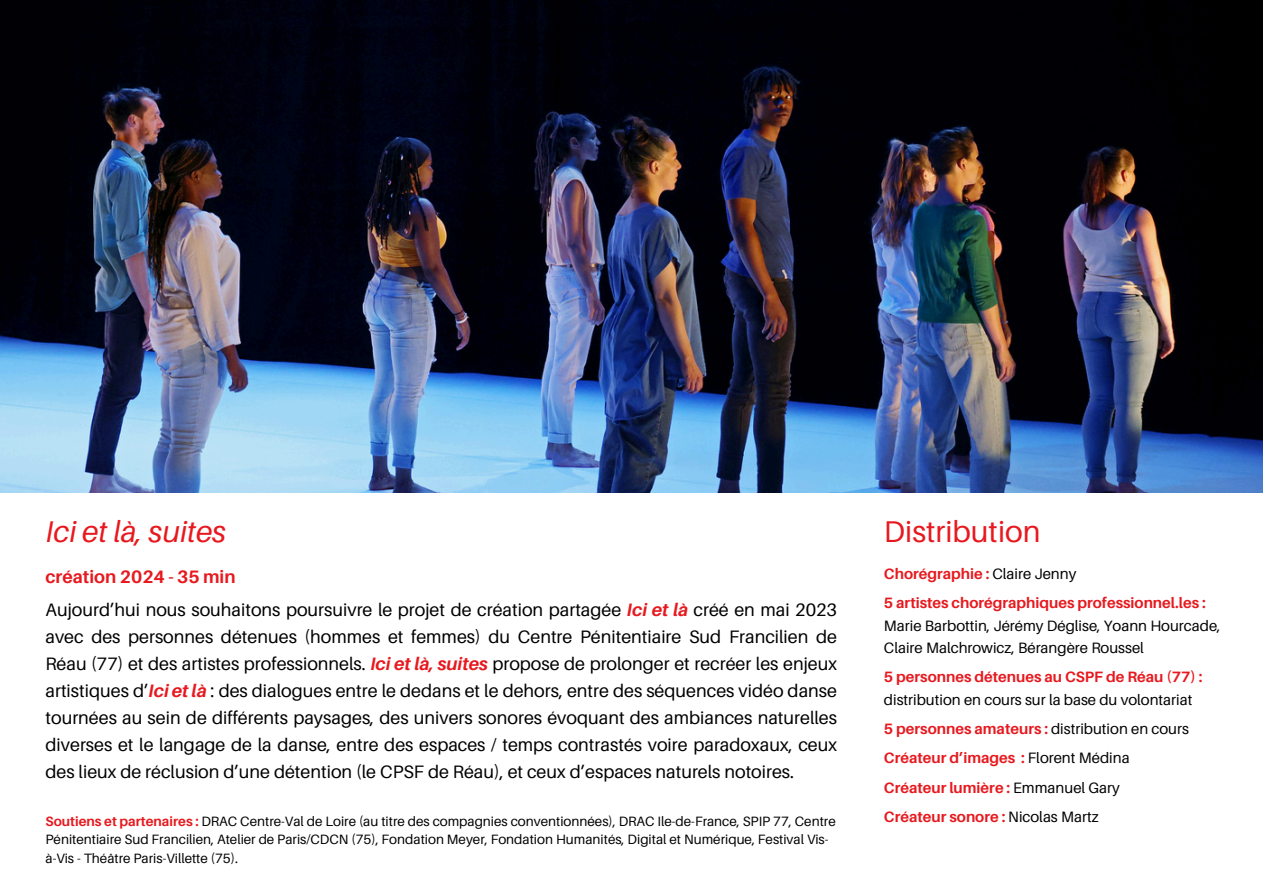
<style>
.page{position:relative;width:1263px;height:894px;background:#fff}
.page>*{position:absolute;margin:0;border:0;box-sizing:border-box;transform-origin:0 0}
.t1{font:italic 30px "Aileron";color:#e7191f}
.t2{font:30px "Aileron";color:#e7191f}
.t3{font:18px/27px "Aileron";color:#000;text-align:justify}
.t4{font:700 18px "Aileron";color:#e7191f}
.t5{font:700 15px "Aileron";color:#e7191f}
.t6{font:15px/22.5px "Aileron";color:#000}
.t7{font:13.5px/18px "Aileron";color:#000}
.s1{font-weight:400;color:#000}
.s2{font-weight:700;color:#e7191f}
.s3{font-weight:700;font-style:italic;color:#e7191f}
</style>
<div class="page">
<img style="left:0;top:0;width:1263px;height:492px">
<h1 class="t1" style="left:46px;top:512px;width:182px">Ici et là, suites</h1>
<p class="t2" style="left:884px;top:512px;width:158px">Distribution</p>
<h3 class="t4" style="left:46px;top:565px;width:192px">création 2024 - 35 min</h3>
<p class="t5" style="left:884px;top:564px;width:194px">Chorégraphie : <span class="s1">Claire Jenny</span></p>
<p class="t5" style="left:884px;top:593px;width:323px">5 artistes chorégraphiques professionnel.les :</p>
<p class="t6" style="left:884px;top:613px;width:338px">Marie Barbottin, Jérémy Déglise, Yoann Hourcade,<br>Claire Malchrowicz, Bérangère Roussel</p>
<p class="t6" style="left:884px;top:665px;width:320px"><span class="s2">5 personnes détenues au CSPF de Réau (77) : </span>distribution en cours sur la base du volontariat</p>
<p class="t5" style="left:884px;top:719px;width:306px">5 personnes amateurs : <span class="s1">distribution en cours</span></p>
<p class="t5" style="left:884px;top:748px;width:247px">Créateur d’images : <span class="s1">Florent Médina</span></p>
<p class="t5" style="left:884px;top:777px;width:237px">Créateur lumière : <span class="s1">Emmanuel Gary</span></p>
<p class="t5" style="left:884px;top:807px;width:216px">Créateur sonore : <span class="s1">Nicolas Martz</span></p>
<h2 class="t3" style="left:46px;top:596px;width:793px">Aujourd’hui nous souhaitons poursuivre le projet de création partagée <span class="s3">Ici et là</span> créé en mai 2023 avec des personnes détenues (hommes et femmes) du Centre Pénitentiaire Sud Francilien de Réau (77) et des artistes professionnels. <span class="s3">Ici et là, suites</span> propose de prolonger et recréer les enjeux artistiques d’<span class="s3">Ici et là</span> : des dialogues entre le dedans et le dehors, entre des séquences vidéo danse tournées au sein de différents paysages, des univers sonores évoquant des ambiances naturelles diverses et le langage de la danse, entre des espaces / temps contrastés voire paradoxaux, ceux des lieux de réclusion d’une détention (le CPSF de Réau), et ceux d’espaces naturels notoires.</h2>
<p class="t7" style="left:46px;top:812px;width:792px"><span class="s2">Soutiens et partenaires :</span> DRAC Centre-Val de Loire (au titre des compagnies conventionnées), DRAC Ile-de-France, SPIP 77, Centre<br>Pénitentiaire Sud Francilien, Atelier de Paris/CDCN (75), Fondation Meyer, Fondation Humanités, Digital et Numérique, Festival Vis&shy;à-Vis - Théâtre Paris-Villette (75).</p>
</div>
